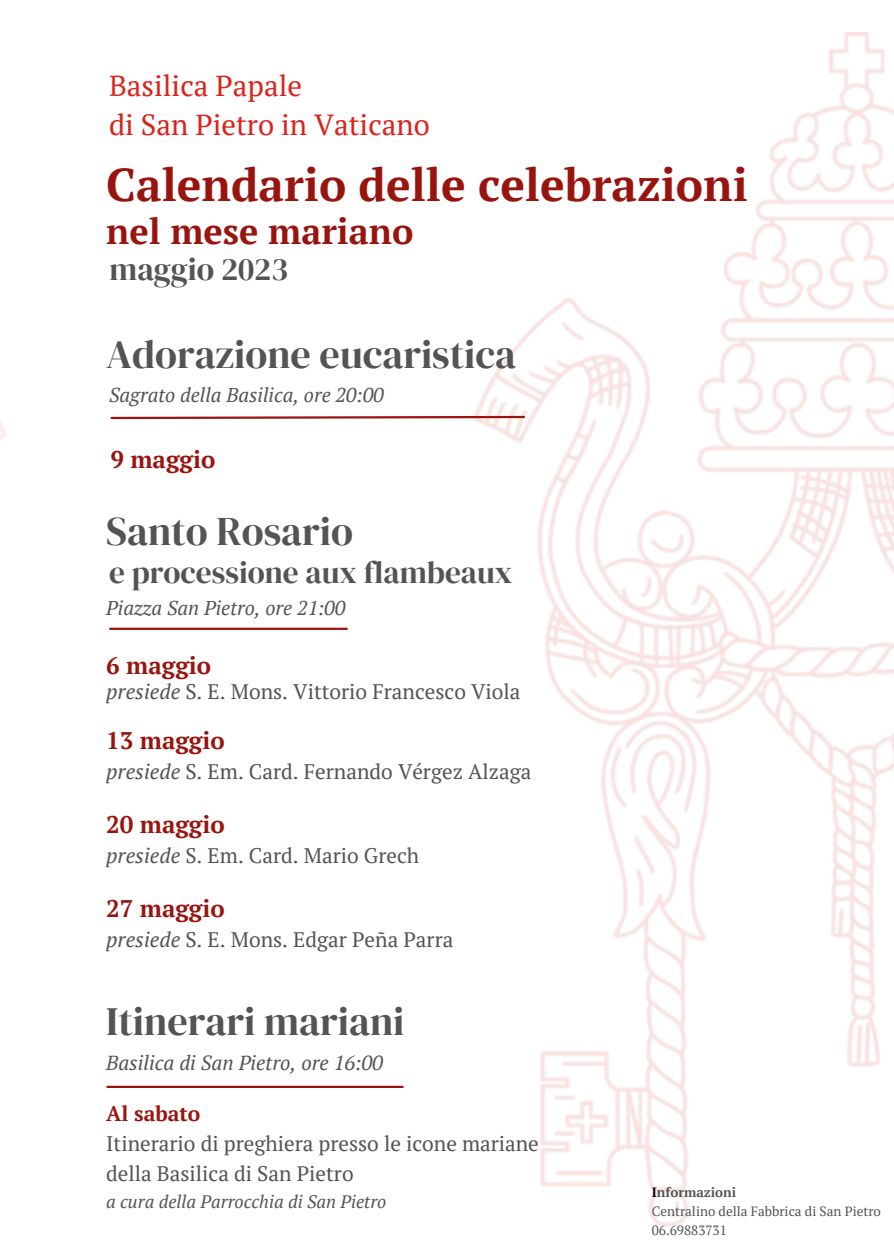
<style>
.page{position:relative;width:894px;height:1258px;background:#fff}
.page>*{position:absolute;margin:0;border:0;box-sizing:border-box;transform-origin:0 0}
.t1{font:700 45.9px "PT Serif";color:#99140f}
.t2{font:40.2px "DM Serif Display";color:#545454}
.t3{font:700 36px "PT Serif";color:#99140f}
.t4{font:31.8px "DM Serif Display";color:#545454}
.t5{font:31.2px "DM Serif Display";color:#545454}
.t6{font:29.1px/39.6px "PT Serif";color:#db231b}
.t7{font:700 24px "PT Serif";color:#99140f}
.t8{font:21px/30px "PT Serif";color:#545454}
.t9{font:700 21px "PT Serif";color:#99140f}
.t10{font:italic 20.4px "PT Serif";color:#545454}
.t11{font:italic 19.8px "PT Serif";color:#545454}
.t12{font:italic 18px "PT Serif";color:#545454}
.t13{font:13.5px/18.9px "PT Serif";color:#545454}
.s1{font-style:italic}
.s2{font-weight:700;color:#000}
.s3{font-weight:700}
</style>
<div class="page">
<svg style="left:110px;top:416px;width:364px;height:4px"></svg>
<hr style="left:107px;top:1086px;width:295px;height:2px;background:#99140f">
<hr style="left:110px;top:628px;width:237px;height:2px;background:#99140f">
<img style="left:474px;top:32px;width:419px;height:1195px">
<h3 class="t6" style="left:109px;top:65px;width:322px">Basilica Papale<br>di San Pietro in Vaticano</h3>
<h1 class="t1" style="left:106px;top:153px;width:643px">Calendario delle celebrazioni</h1>
<h3 class="t3" style="left:106px;top:206px;width:308px">nel mese mariano</h3>
<h3 class="t4" style="left:110px;top:247px;width:180px">maggio 2023</h3>
<h2 class="t2" style="left:106px;top:326px;width:411px">Adorazione eucaristica</h2>
<p class="t11" style="left:109px;top:382px;width:276px">Sagrato della Basilica, ore 20:00</p>
<p class="t7" style="left:110px;top:443px;width:106px">9 maggio</p>
<h2 class="t2" style="left:106px;top:503px;width:248px">Santo Rosario</h2>
<h3 class="t5" style="left:109px;top:550px;width:405px">e processione aux flambeaux</h3>
<p class="t11" style="left:106px;top:595px;width:241px">Piazza San Pietro, ore 21:00</p>
<p class="t7" style="left:106px;top:649px;width:106px">6 maggio</p>
<p class="t8" style="left:106px;top:675px;width:415px"><span class="s1">presiede</span> S. E. Mons. Vittorio Francesco Viola</p>
<p class="t7" style="left:106px;top:724px;width:120px">13 maggio</p>
<p class="t8" style="left:106px;top:756px;width:426px"><span class="s1">presiede</span> S. Em. Card. Fernando Vérgez Alzaga</p>
<p class="t7" style="left:106px;top:808px;width:120px">20 maggio</p>
<p class="t8" style="left:106px;top:840px;width:314px"><span class="s1">presiede</span> S. Em. Card. Mario Grech</p>
<p class="t7" style="left:106px;top:892px;width:120px">27 maggio</p>
<p class="t8" style="left:106px;top:924px;width:348px"><span class="s1">presiede</span> S. E. Mons. Edgar Peña Parra</p>
<h2 class="t2" style="left:106px;top:993px;width:300px">Itinerari mariani</h2>
<p class="t10" style="left:106px;top:1049px;width:278px">Basilica di San Pietro, ore 16:00</p>
<p class="t9" style="left:106px;top:1099px;width:96px">Al sabato</p>
<p class="t8" style="left:106px;top:1128px;width:434px">Itinerario di preghiera presso le icone mariane della Basilica di San Pietro</p>
<p class="t12" style="left:106px;top:1189px;width:282px">a cura della Parrocchia di San Pietro</p>
<p class="t13" style="left:651px;top:1182px;width:231px"><span class="s2">I</span><span class="s3">nformazioni<br></span>Centralino della Fabbrica di San Pietro<br>06.69883731</p>
</div>
